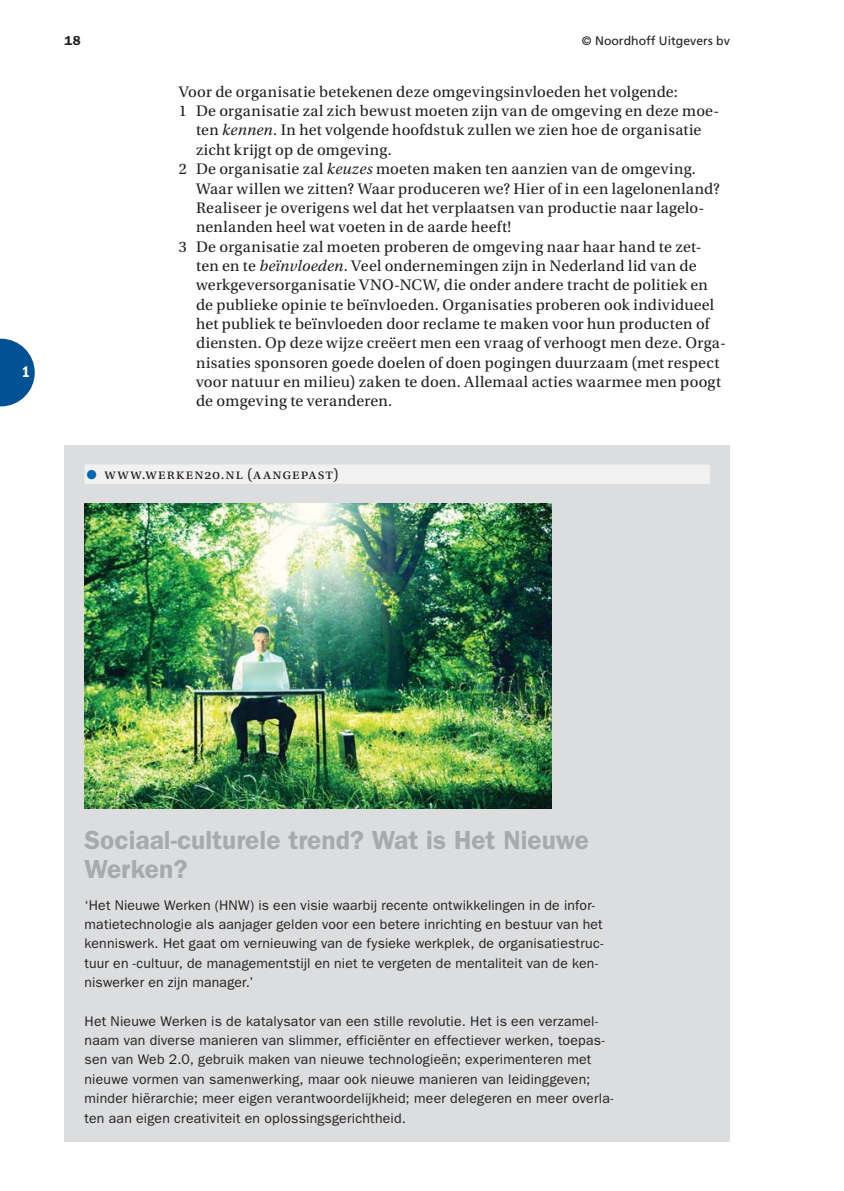
<style>
.page{position:relative;width:844px;height:1191px;background:#fff}
.page>*{position:absolute;margin:0;border:0;box-sizing:border-box;transform-origin:0 0}
.t1{font:600 26.25px/29.1px "ITC Franklin Gothic Std";color:#a7a9ac}
.t2{font:16.1px/19.4px "Utopia Std";letter-spacing:.015em;color:#231f20}
.t3{font:15.75px "ITC Franklin Gothic Std Dm Cd";color:#fff}
.t4{font:14.88px "Utopia Std";letter-spacing:.075em;color:#231f20}
.t5{font:14px/19.4px "ITC Franklin Gothic Std";letter-spacing:.015em;color:#231f20}
.t6{font:600 13.12px "ITC Franklin Gothic Std";color:#231f20}
.t7{font:12.25px "Frutiger LT Std";color:#231f20}
.s1{font-style:italic}
.s2{font-family:"WN Mo HO Picto Regular";font-size:7px;color:#0067b1}
</style>
<div class="page">
<svg style="left:0;top:339px;width:35px;height:67px"></svg>
<div style="left:65px;top:445px;width:664px;height:697px;background:#dcddde"></div>
<div style="left:84px;top:464px;width:626px;height:20px;background:#f1f1f2"></div>
<img style="left:84px;top:503px;width:467px;height:306px">
<p class="t3" style="left:22px;top:366px;width:10px">1</p>
<p class="t6" style="left:64px;top:35px;width:18px">18</p>
<p class="t7" style="left:581px;top:35px;width:149px">© Noordhoff Uitgevers bv</p>
<p class="t2" style="left:196px;top:83px;width:531px;text-indent:-17px">Voor de organisatie betekenen deze omgevingsinvloeden het volgende:<br>De organisatie zal zich bewust moeten zijn van de omgeving en deze moe&shy;ten <span class="s1">kennen</span>. In het volgende hoofdstuk zullen we zien hoe de organisatie zicht krijgt op de omgeving.<br>De organisatie zal <span class="s1">keuzes</span> moeten maken ten aanzien van de omgeving.<br>Waar willen we zitten? Waar produceren we? Hier of in een lagelonenland?<br>Realiseer je overigens wel dat het verplaatsen van productie naar lagelo&shy;nenlanden heel wat voeten in de aarde heeft!<br>De organisatie zal moeten proberen de omgeving naar haar hand te zet&shy;ten en te <span class="s1">beïnvloeden</span>. Veel ondernemingen zijn in Nederland lid van de werkgeversorganisatie VNO-NCW, die onder andere tracht de politiek en de publieke opinie te beïnvloeden. Organisaties proberen ook individueel het publiek te beïnvloeden door reclame te maken voor hun producten of diensten. Op deze wijze creëert men een vraag of verhoogt men deze. Orga&shy;nisaties sponsoren goede doelen of doen pogingen duurzaam (met respect voor natuur en milieu) zaken te doen. Allemaal acties waarmee men poogt de omgeving te veranderen.</p>
<p class="t4" style="left:87px;top:468px;width:253px"><span class="s2">1</span> www.werken20.nl (aangepast)</p>
<h1 class="t1" style="left:84px;top:827px;width:506px">Sociaal-culturele trend? Wat is Het Nieuwe<br>Werken?</h1>
<p class="t5" style="left:84px;top:896px;width:520px">‘Het Nieuwe Werken (HNW) is een visie waarbij recente ontwikkelingen in de infor&shy;matietechnologie als aanjager gelden voor een betere inrichting en bestuur van het kenniswerk. Het gaat om vernieuwing van de fysieke werkplek, de organisatiestruc&shy;tuur en -cultuur, de managementstijl en niet te vergeten de mentaliteit van de ken&shy;niswerker en zijn manager.’</p>
<p class="t5" style="left:84px;top:1012px;width:530px">Het Nieuwe Werken is de katalysator van een stille revolutie. Het is een verzamel&shy;naam van diverse manieren van slimmer, efficiënter en effectiever werken, toepas&shy;sen van Web 2.0, gebruik maken van nieuwe technologieën; experimenteren met nieuwe vormen van samenwerking, maar ook nieuwe manieren van leidinggeven; minder hiërarchie; meer eigen verantwoordelijkheid; meer delegeren en meer overla&shy;ten aan eigen creativiteit en oplossingsgerichtheid.</p>
</div>
